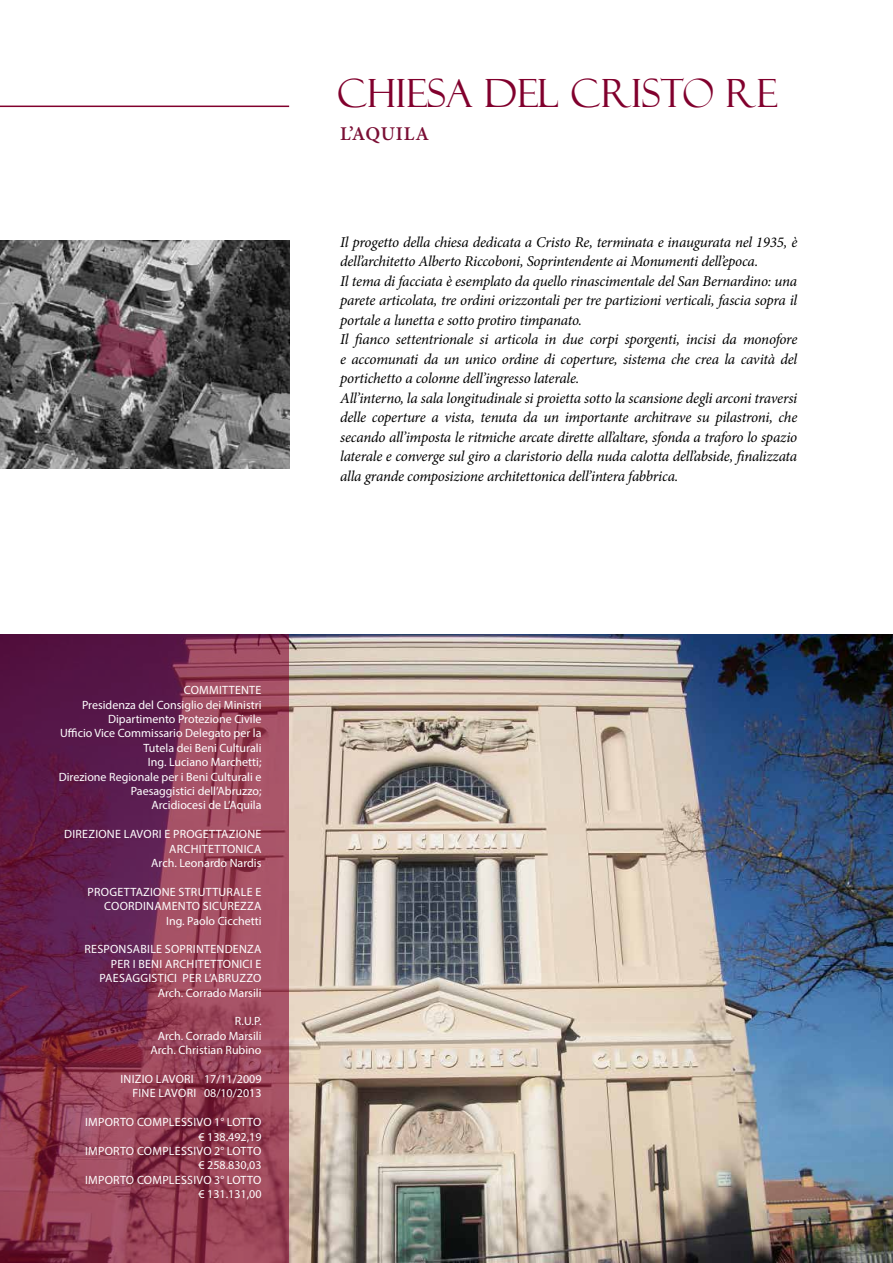
<style>
.page{position:relative;width:893px;height:1263px;background:#fff}
.page>*{position:absolute;margin:0;border:0;box-sizing:border-box;transform-origin:0 0}
.t1{font:39px "Felix Titling";color:#81002d}
.t2{font:600 19.5px "Minion Pro";letter-spacing:.04em;color:#7a0e34}
.t3{font:italic 15px/19.5px "Minion Pro";letter-spacing:-.02em;color:#000}
.t4{font:12px/14.4px "Myriad Pro";letter-spacing:.02em;color:#fff;text-align:right}
.t5{font:12px/14.4px "Myriad Pro";color:#fff;text-align:right}
</style>
<div class="page">
<img style="left:289px;top:635px;width:604px;height:628px">
<svg style="left:0;top:635px;width:289px;height:628px;background:#823452"></svg>
<img style="left:0;top:240px;width:289px;height:228px">
<hr style="left:0;top:106px;width:289px;height:1px;background:#81002d">
<h1 class="t1" style="left:337px;top:71px;width:442px">CHIESA DEL CRISTO RE</h1>
<h2 class="t2" style="left:340px;top:120px;width:90px">L’AQUILA</h2>
<p class="t3" style="left:340px;top:232px;width:459px">Il progetto della chiesa dedicata a Cristo Re, terminata e inaugurata nel 1935, è dell’architetto Alberto Riccoboni, Soprintendente ai Monumenti dell’epoca.<br>Il tema di facciata è esemplato da quello rinascimentale del San Bernardino: una parete articolata, tre ordini orizzontali per tre partizioni verticali, fascia sopra il portale a lunetta e sotto protiro timpanato.<br>Il fianco settentrionale si articola in due corpi sporgenti, incisi da monofore e accomunati da un unico ordine di coperture, sistema che crea la cavità del portichetto a colonne dell’ingresso laterale.<br>All’interno, la sala longitudinale si proietta sotto la scansione degli arconi traversi delle coperture a vista, tenuta da un importante architrave su pilastroni, che secando all’imposta le ritmiche arcate dirette all’altare, sfonda a traforo lo spazio laterale e converge sul giro a claristorio della nuda calotta dell’abside, finalizzata alla grande composizione architettonica dell’intera fabbrica.</p>
<p class="t5" style="left:59px;top:683px;width:204px">COMMITTENTE<br>Presidenza del Consiglio dei Ministri<br>Dipartimento Protezione Civile<br>Ufficio Vice Commissario Delegato per la<br>Tutela dei Beni Culturali<br>Ing. Luciano Marchetti;<br>Direzione Regionale per i Beni Culturali e<br>Paesaggistici dell’Abruzzo;<br>Arcidiocesi de L’Aquila</p>
<p class="t4" style="left:64px;top:827px;width:199px">DIREZIONE LAVORI E PROGETTAZIONE<br>ARCHITETTONICA<br>Arch. Leonardo Nardis</p>
<p class="t4" style="left:88px;top:884px;width:175px">PROGETTAZIONE STRUTTURALE E<br>COORDINAMENTO SICUREZZA<br>Ing. Paolo Cicchetti</p>
<p class="t4" style="left:84px;top:942px;width:179px">RESPONSABILE SOPRINTENDENZA<br>PER I BENI ARCHITETTONICI E<br>PAESAGGISTICI PER L’ABRUZZO<br>Arch. Corrado Marsili</p>
<p class="t5" style="left:150px;top:1014px;width:113px">R.U.P.<br>Arch. Corrado Marsili<br>Arch. Christian Rubino</p>
<p class="t4" style="left:120px;top:1071px;width:143px">INIZIO LAVORI 17/11/2009<br>FINE LAVORI 08/10/2013</p>
<p class="t4" style="left:85px;top:1115px;width:178px">IMPORTO COMPLESSIVO 1° LOTTO € 138.492,19<br>IMPORTO COMPLESSIVO 2° LOTTO € 258.830,03<br>IMPORTO COMPLESSIVO 3° LOTTO € 131.131,00</p>
</div>
